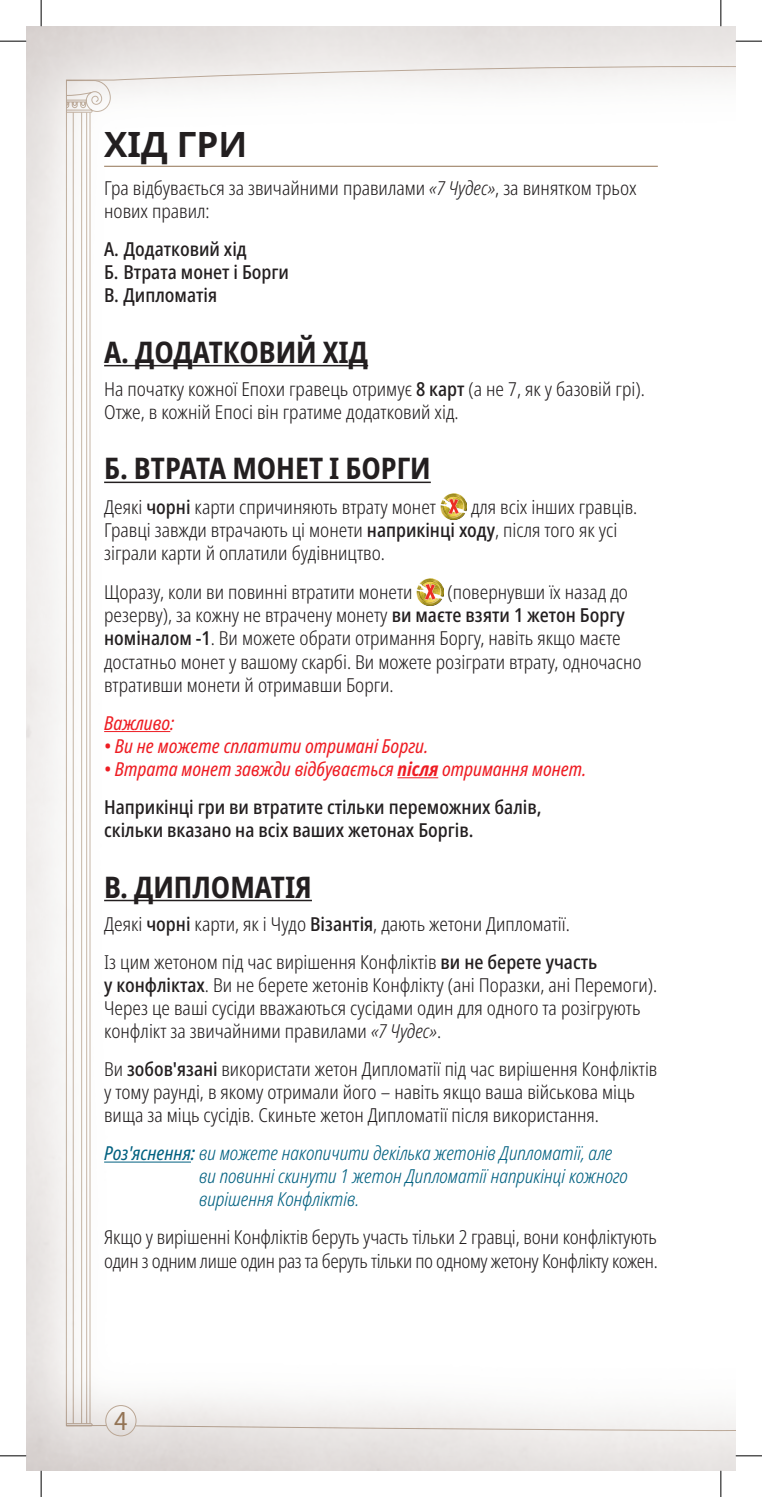
<style>
.page{position:relative;width:762px;height:1497px;background:#fff}
.page>*{position:absolute;margin:0;border:0;box-sizing:border-box;transform-origin:0 0}
.t1{font:700 35px "Noto Sans";color:#231f20}
.t2{font:700 condensed 29.75px "Noto Sans";color:#231f20}
.PAGE{font:24.5px "Noto Sans CJ Kjp";color:#937354}
.PARAGRAPH___RETRAIT{font:300 condensed 19.25px/23.1px "Noto Sans";color:#231f20}
.NOTES{font:italic 300 condensed 19.25px/23.1px "Noto Sans";color:#006080}
.IMPORTANT{font:italic condensed 19.25px "Noto Sans";color:#ee1d23}
.PARAGRAPH___RETRAIT-2{font:500 condensed 19.25px/23.1px "Noto Sans";color:#231f20}
.LISTE_ALPHA{font:500 condensed 19.25px "Noto Sans";color:#231f20}
.s1{font-style:italic}
.s2{font-weight:500}
.s3{font-weight:700}
.s4{font-weight:400}
</style>
<div class="page">
<img style="left:26px;top:26px;width:710px;height:1444px">
<img style="left:106px;top:1405px;width:30px;height:30px">
<div style="left:105px;top:1404px;width:31px;height:31px;border:1px solid #baa694;border-radius:50%"></div>
<hr style="left:104px;top:166px;width:554px;height:1px;background:#937354">
<hr style="left:104px;top:365px;width:264px;height:1px;background:#231f20">
<hr style="left:104px;top:481px;width:327px;height:2px;background:#231f20">
<hr style="left:104px;top:731px;width:66px;height:1px;background:#ee1d23">
<hr style="left:397px;top:777px;width:41px;height:1px;background:#ee1d23">
<hr style="left:104px;top:899px;width:208px;height:2px;background:#231f20">
<hr style="left:104px;top:1161px;width:87px;height:1px;background:#006080">
<img style="left:440px;top:493px;width:27px;height:27px">
<img style="left:417px;top:578px;width:26px;height:27px">
<svg style="left:0;top:41px;width:26px;height:1px"></svg>
<svg style="left:736px;top:41px;width:26px;height:1px"></svg>
<svg style="left:0;top:1455px;width:26px;height:1px"></svg>
<svg style="left:736px;top:1455px;width:26px;height:1px"></svg>
<svg style="left:41px;top:0;width:1px;height:26px"></svg>
<svg style="left:41px;top:1470px;width:1px;height:26px"></svg>
<svg style="left:720px;top:0;width:1px;height:26px"></svg>
<svg style="left:720px;top:1470px;width:1px;height:26px"></svg>
<h1 class="t1" style="left:104px;top:119px;width:145px">ХІД ГРИ</h1>
<p class="PARAGRAPH___RETRAIT" style="left:104px;top:177px;width:534px">Гра відбувається за звичайними правилами <span class="s1">«7 Чудес»</span>, за винятком трьох нових правил:</p>
<p class="LISTE_ALPHA" style="left:104px;top:235px;width:144px">А. Додатковий хід</p>
<p class="LISTE_ALPHA" style="left:104px;top:258px;width:186px">Б. Втрата монет і Борги</p>
<p class="LISTE_ALPHA" style="left:104px;top:281px;width:115px">В. Дипломатія</p>
<h2 class="t2" style="left:104px;top:330px;width:266px">А. ДОДАТКОВИЙ ХІД</h2>
<p class="PARAGRAPH___RETRAIT" style="left:104px;top:377px;width:542px">На початку кожної Епохи гравець отримує <span class="s2">8 карт</span> (а не 7, як у базовій грі).<br>Отже, в кожній Епосі він гратиме додатковий хід.</p>
<h2 class="t2" style="left:104px;top:447px;width:328px">Б. ВТРАТА МОНЕТ І БОРГИ</h2>
<p class="PARAGRAPH___RETRAIT" style="left:104px;top:495px;width:333px">Деякі <span class="s2">чорні</span> карти спричиняють втрату монет</p>
<p class="PARAGRAPH___RETRAIT" style="left:104px;top:495px;width:535px;text-indent:367px">для всіх інших гравців.<br>Гравці завжди втрачають ці монети <span class="s2">наприкінці ходу</span>, після того як усі зіграли карти й оплатили будівництво.</p>
<p class="PARAGRAPH___RETRAIT" style="left:104px;top:581px;width:310px">Щоразу, коли ви повинні втратити монети</p>
<p class="PARAGRAPH___RETRAIT" style="left:104px;top:581px;width:539px;text-indent:343px">(повернувши їх назад до резерву), за кожну не втрачену монету <span class="s2">ви маєте взяти 1 жетон Боргу номіналом -1</span>. Ви можете обрати отримання Боргу, навіть якщо маєте достатньо монет у вашому скарбі. Ви можете розіграти втрату, одночасно втративши монети й отримавши Борги.</p>
<p class="IMPORTANT" style="left:104px;top:709px;width:72px">Важливо:</p>
<p class="IMPORTANT" style="left:104px;top:732px;width:326px">• Ви не можете сплатити отримані Борги.</p>
<p class="IMPORTANT" style="left:104px;top:755px;width:484px">• Втрата монет завжди відбувається <span class="s3">після</span> отримання монет.</p>
<p class="PARAGRAPH___RETRAIT-2" style="left:104px;top:795px;width:439px">Наприкінці гри ви втратите стільки переможних балів, скільки вказано на всіх ваших жетонах Боргів.</p>
<h2 class="t2" style="left:104px;top:865px;width:209px">В. ДИПЛОМАТІЯ</h2>
<p class="PARAGRAPH___RETRAIT" style="left:104px;top:912px;width:467px">Деякі <span class="s2">чорні</span> карти, як і Чудо <span class="s2">Візантія</span>, дають жетони Дипломатії.</p>
<p class="PARAGRAPH___RETRAIT" style="left:104px;top:950px;width:555px">Із цим жетоном під час вирішення Конфліктів <span class="s2">ви не берете участь<br>у конфліктах</span>. Ви не берете жетонів Конфлікту (ані Поразки, ані Перемоги).<br>Через це ваші сусіди вважаються сусідами один для одного та розігрують конфлікт за звичайними правилами <span class="s1">«7 Чудес»</span>.</p>
<p class="PARAGRAPH___RETRAIT" style="left:104px;top:1057px;width:555px">Ви <span class="s2">зобов'язані</span> використати жетон Дипломатії під час вирішення Конфліктів у тому раунді, в якому отримали його – навіть якщо ваша військова міць вища за міць сусідів. Скиньте жетон Дипломатії після використання.</p>
<p class="NOTES" style="left:199px;top:1141px;width:430px;text-indent:-95px"><span class="s4">Роз'яснення</span><span class="s2">:</span> ви можете накопичити декілька жетонів Дипломатії, але ви повинні скинути 1 жетон Дипломатії наприкінці кожного вирішення Конфліктів.</p>
<p class="PARAGRAPH___RETRAIT" style="left:104px;top:1226px;width:555px">Якщо у вирішенні Конфліктів беруть участь тільки 2 гравці, вони конфліктують один з одним лише один раз та беруть тільки по одному жетону Конфлікту кожен.</p>
<p class="PAGE" style="left:114px;top:1406px;width:15px">4</p>
</div>
